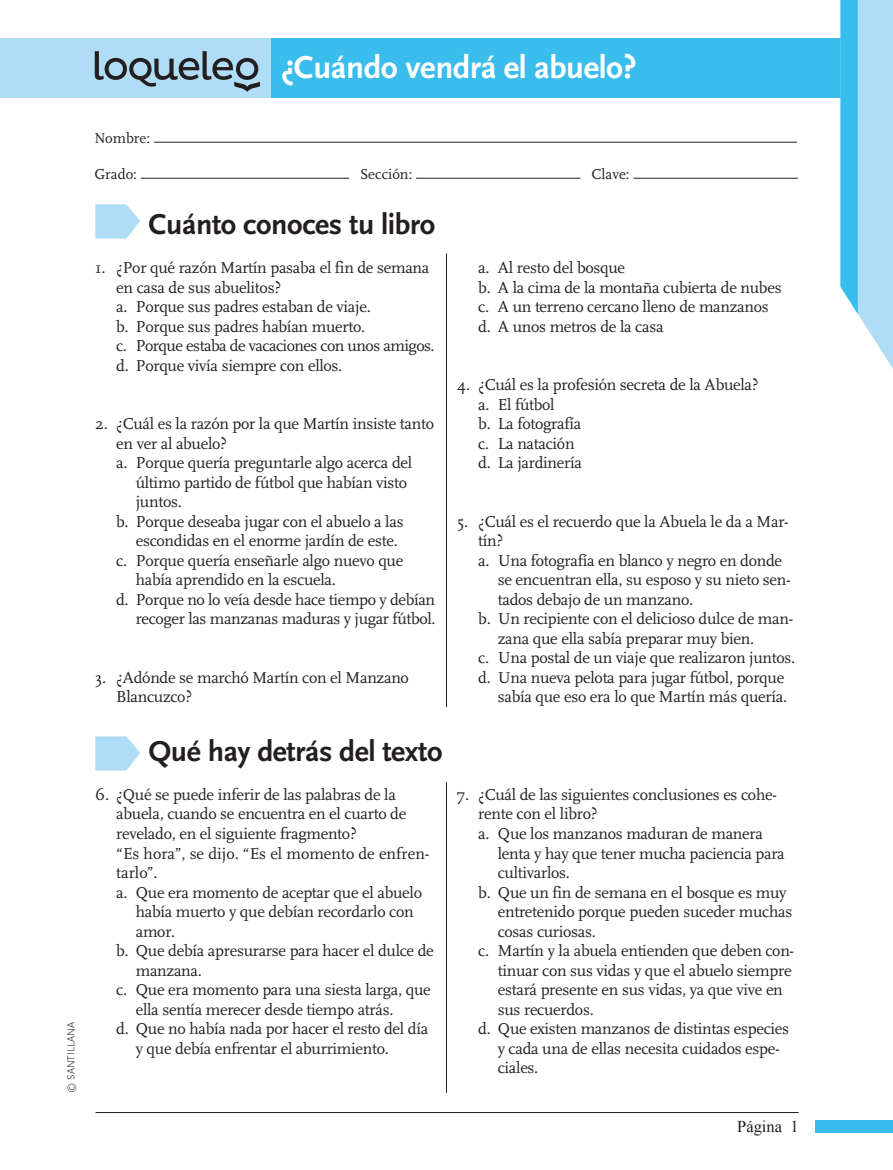
<style>
.page{position:relative;width:893px;height:1170px;background:#fff}
.page>*{position:absolute;margin:0;border:0;box-sizing:border-box;transform-origin:0 0}
.t1{font:700 33px "Scala Sans Pro";letter-spacing:-.015em;color:#fff}
.Nivel{font:700 30px "Scala Sans Pro";letter-spacing:-.01em;color:#231f20}
.Fragmento{font:16.5px/19.5px "Scala";letter-spacing:-.02em;color:#231f20}
.Fragmento-2{font:16.5px/19.5px "Scala";color:#231f20}
.t2{font:16.5px "Times New Roman";color:#231f20}
.t3{font:15px "Scala";color:#231f20}
.t4{font:300 10.5px "Scala Sans Pro";color:#231f20}
</style>
<div class="page">
<div style="left:259px;top:38px;width:581px;height:60px;background:#39bded"></div>
<div style="left:0;top:38px;width:270px;height:60px;background:#afddf6"></div>
<svg style="left:95px;top:51px;width:164px;height:41px"></svg>
<hr style="left:154px;top:142px;width:643px;height:1px;background:#231f20">
<hr style="left:141px;top:178px;width:208px;height:1px;background:#231f20">
<hr style="left:416px;top:178px;width:164px;height:1px;background:#231f20">
<hr style="left:633px;top:178px;width:165px;height:1px;background:#231f20">
<div style="left:815px;top:1120px;width:78px;height:13px;background:#39bded"></div>
<svg style="left:840px;top:0;width:53px;height:369px;background:#98d8f4"></svg>
<hr style="left:95px;top:1112px;width:704px;height:1px;background:#231f20">
<svg style="left:95px;top:204px;width:45px;height:34px;background:#bbe2f7"></svg>
<svg style="left:95px;top:736px;width:45px;height:34px;background:#bbe2f7"></svg>
<hr style="left:446px;top:253px;width:1px;height:454px;background:#231f20">
<hr style="left:446px;top:782px;width:1px;height:310px;background:#231f20">
<p class="t4" style="left:65px;top:1092px;width:72px;rotate:-90deg">© SANTILLANA</p>
<p class="t1" style="left:280px;top:48px;width:358px">¿Cuándo vendrá el abuelo?</p>
<p class="t3" style="left:94px;top:129px;width:57px">Nombre:</p>
<p class="t3" style="left:94px;top:165px;width:44px">Grado:</p>
<p class="t3" style="left:360px;top:165px;width:54px">Sección:</p>
<p class="t3" style="left:592px;top:165px;width:40px">Clave:</p>
<p class="Nivel" style="left:148px;top:207px;width:288px">Cuánto conoces tu libro</p>
<p class="Fragmento" style="left:116px;top:258px;width:315px;text-indent:-21px">1. ¿Por qué razón Martín pasaba el fin de semana en casa de sus abuelitos?</p>
<p class="Fragmento" style="left:116px;top:297px;width:256px">a. Porque sus padres estaban de viaje.</p>
<p class="Fragmento" style="left:116px;top:317px;width:250px">b. Porque sus padres habían muerto.</p>
<p class="Fragmento" style="left:116px;top:336px;width:320px">c. Porque estaba de vacaciones con unos amigos.</p>
<p class="Fragmento" style="left:116px;top:356px;width:228px">d. Porque vivía siempre con ellos.</p>
<p class="Fragmento" style="left:116px;top:414px;width:319px;text-indent:-21px">2. ¿Cuál es la razón por la que Martín insiste tanto en ver al abuelo?</p>
<p class="Fragmento" style="left:136px;top:453px;width:278px;text-indent:-20px">a. Porque quería preguntarle algo acerca del último partido de fútbol que habían visto juntos.</p>
<p class="Fragmento" style="left:136px;top:512px;width:269px;text-indent:-20px">b. Porque deseaba jugar con el abuelo a las escondidas en el enorme jardín de este.</p>
<p class="Fragmento" style="left:136px;top:551px;width:269px;text-indent:-20px">c. Porque quería enseñarle algo nuevo que había aprendido en la escuela.</p>
<p class="Fragmento" style="left:116px;top:590px;width:321px;text-align:right">d. Porque no lo veía desde hace tiempo y debían recoger las manzanas maduras y jugar fútbol.</p>
<p class="Fragmento" style="left:116px;top:668px;width:294px;text-indent:-21px">3. ¿Adónde se marchó Martín con el Manzano<br>Blancuzco?</p>
<p class="Nivel" style="left:148px;top:733px;width:296px">Qué hay detrás del texto</p>
<p class="Fragmento" style="left:116px;top:785px;width:292px;text-indent:-21px">6. ¿Qué se puede inferir de las palabras de la abuela, cuando se encuentra en el cuarto de revelado, en el siguiente fragmento?</p>
<p class="Fragmento-2" style="left:116px;top:843px;width:315px">“Es hora”, se dijo. “Es el momento de enfren&shy;tarlo”.</p>
<p class="Fragmento" style="left:136px;top:882px;width:288px;text-indent:-20px">a. Que era momento de aceptar que el abuelo había muerto y que debían recordarlo con amor.</p>
<p class="Fragmento" style="left:136px;top:941px;width:300px;text-indent:-20px">b. Que debía apresurarse para hacer el dulce de manzana.</p>
<p class="Fragmento" style="left:136px;top:980px;width:297px;text-indent:-20px">c. Que era momento para una siesta larga, que ella sentía merecer desde tiempo atrás.</p>
<p class="Fragmento" style="left:136px;top:1019px;width:294px;text-indent:-20px">d. Que no había nada por hacer el resto del día y que debía enfrentar el aburrimiento.</p>
<p class="Fragmento" style="left:478px;top:258px;width:148px">a. Al resto del bosque</p>
<p class="Fragmento" style="left:478px;top:278px;width:305px">b. A la cima de la montaña cubierta de nubes</p>
<p class="Fragmento" style="left:478px;top:297px;width:292px">c. A un terreno cercano lleno de manzanos</p>
<p class="Fragmento" style="left:478px;top:317px;width:187px">d. A unos metros de la casa</p>
<p class="Fragmento" style="left:457px;top:375px;width:303px">4. ¿Cuál es la profesión secreta de la Abuela?</p>
<p class="Fragmento" style="left:478px;top:395px;width:78px">a. El fútbol</p>
<p class="Fragmento" style="left:478px;top:414px;width:105px">b. La fotografía</p>
<p class="Fragmento" style="left:478px;top:434px;width:98px">c. La natación</p>
<p class="Fragmento" style="left:478px;top:453px;width:105px">d. La jardinería</p>
<p class="Fragmento" style="left:478px;top:512px;width:312px;text-indent:-21px">5. ¿Cuál es el recuerdo que la Abuela le da a Mar&shy;tín?</p>
<p class="Fragmento" style="left:498px;top:551px;width:294px;text-indent:-20px">a. Una fotografía en blanco y negro en donde se encuentran ella, su esposo y su nieto sen&shy;tados debajo de un manzano.</p>
<p class="Fragmento" style="left:498px;top:609px;width:297px;text-indent:-20px">b. Un recipiente con el delicioso dulce de man&shy;zana que ella sabía preparar muy bien.</p>
<p class="Fragmento" style="left:478px;top:648px;width:318px">c. Una postal de un viaje que realizaron juntos.</p>
<p class="Fragmento" style="left:478px;top:668px;width:310px;text-align:right">d. Una nueva pelota para jugar fútbol, porque sabía que eso era lo que Martín más quería.</p>
<p class="Fragmento" style="left:478px;top:785px;width:300px;text-indent:-21px">7. ¿Cuál de las siguientes conclusiones es cohe&shy;rente con el libro?</p>
<p class="Fragmento" style="left:498px;top:824px;width:289px;text-indent:-20px">a. Que los manzanos maduran de manera lenta y hay que tener mucha paciencia para cultivarlos.</p>
<p class="Fragmento" style="left:498px;top:882px;width:296px;text-indent:-20px">b. Que un fin de semana en el bosque es muy entretenido porque pueden suceder muchas cosas curiosas.</p>
<p class="Fragmento" style="left:498px;top:941px;width:298px;text-indent:-20px">c. Martín y la abuela entienden que deben con&shy;tinuar con sus vidas y que el abuelo siempre estará presente en sus vidas, ya que vive en sus recuerdos.</p>
<p class="Fragmento" style="left:498px;top:1019px;width:293px;text-indent:-20px">d. Que existen manzanos de distintas especies y cada una de ellas necesita cuidados espe&shy;ciales.</p>
<p class="t2" style="left:737px;top:1114px;width:63px">Página 1</p>
</div>
